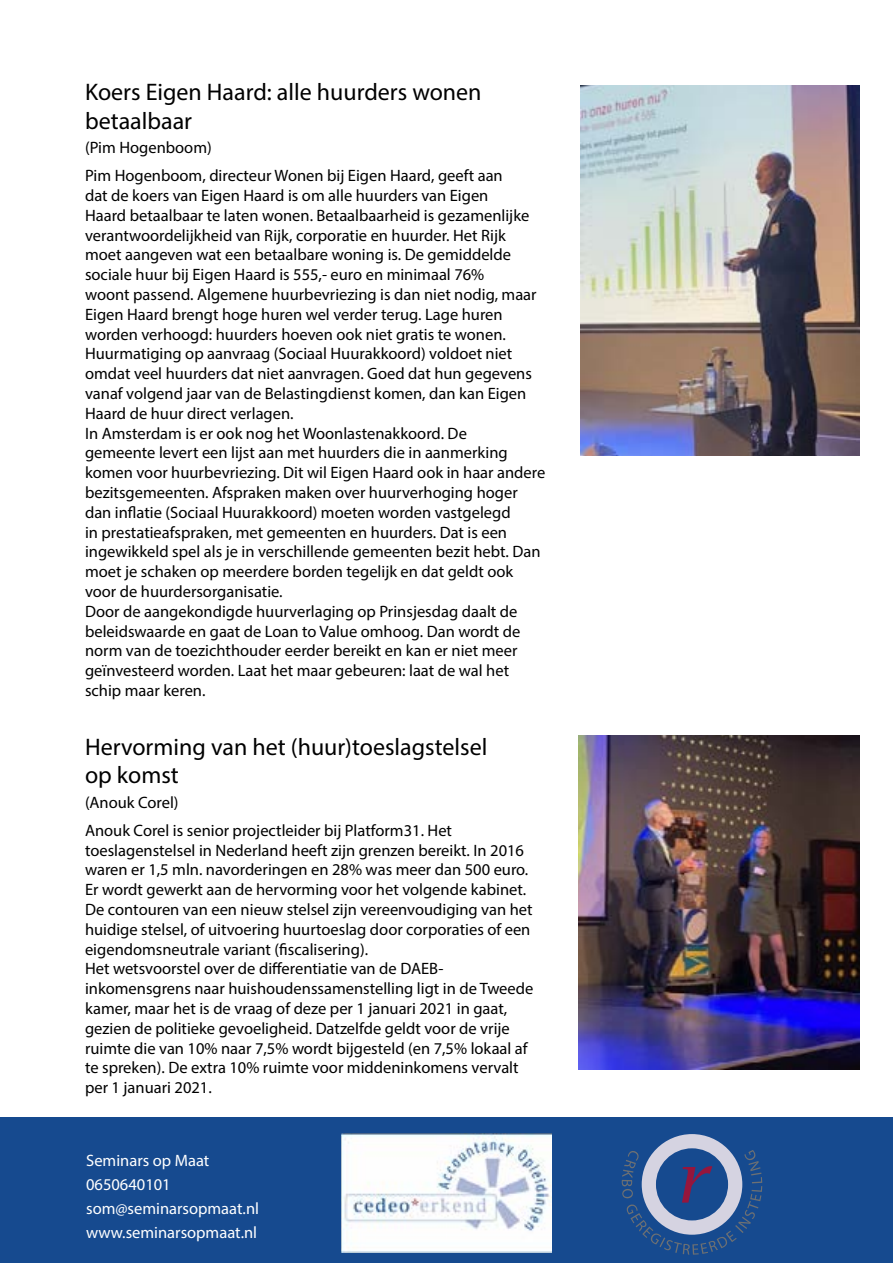
<style>
.page{position:relative;width:893px;height:1263px;background:#fff}
.page>*{position:absolute;margin:0;border:0;box-sizing:border-box;transform-origin:0 0}
.t1{font:24px/28.8px "Myriad Pro";color:#000}
.t2{font:16.5px/19.8px "Myriad Pro";color:#000}
.t3{font:16.5px "Myriad Pro";color:#fff}
.t4{font:15px/21px "Myriad Pro";color:#fff}
</style>
<div class="page">
<div style="left:0;top:1117px;width:893px;height:146px;background:#164a8f"></div>
<svg style="left:622px;top:1134px;width:140px;height:121px"></svg>
<img style="left:341px;top:1134px;width:210px;height:118px">
<img style="left:581px;top:85px;width:279px;height:371px">
<img style="left:579px;top:736px;width:281px;height:333px">
<h1 class="t1" style="left:85px;top:77px;width:398px">Koers Eigen Haard: alle huurders wonen betaalbaar</h1>
<p class="t2" style="left:85px;top:133px;width:419px;line-height:28.3px">(Pim Hogenboom)<br>Pim Hogenboom, directeur Wonen bij Eigen Haard, geeft aan</p>
<p class="t2" style="left:85px;top:185px;width:462px">dat de koers van Eigen Haard is om alle huurders van Eigen<br>Haard betaalbaar te laten wonen. Betaalbaarheid is gezamenlijke verantwoordelijkheid van Rijk, corporatie en huurder. Het Rijk moet aangeven wat een betaalbare woning is. De gemiddelde sociale huur bij Eigen Haard is 555,- euro en minimaal 76%<br>woont passend. Algemene huurbevriezing is dan niet nodig, maar Eigen Haard brengt hoge huren wel verder terug. Lage huren worden verhoogd: huurders hoeven ook niet gratis te wonen.<br>Huurmatiging op aanvraag (Sociaal Huurakkoord) voldoet niet omdat veel huurders dat niet aanvragen. Goed dat hun gegevens vanaf volgend jaar van de Belastingdienst komen, dan kan Eigen Haard de huur direct verlagen.<br>In Amsterdam is er ook nog het Woonlastenakkoord. De<br>gemeente levert een lijst aan met huurders die in aanmerking komen voor huurbevriezing. Dit wil Eigen Haard ook in haar andere bezitsgemeenten. Afspraken maken over huurverhoging hoger dan inflatie (Sociaal Huurakkoord) moeten worden vastgelegd<br>in prestatieafspraken, met gemeenten en huurders. Dat is een ingewikkeld spel als je in verschillende gemeenten bezit hebt. Dan moet je schaken op meerdere borden tegelijk en dat geldt ook voor de huurdersorganisatie.<br>Door de aangekondigde huurverlaging op Prinsjesdag daalt de beleidswaarde en gaat de Loan to Value omhoog. Dan wordt de norm van de toezichthouder eerder bereikt en kan er niet meer geïnvesteerd worden. Laat het maar gebeuren: laat de wal het schip maar keren.</p>
<h1 class="t1" style="left:85px;top:732px;width:404px">Hervorming van het (huur)toeslagstelsel op komst</h1>
<p class="t2" style="left:85px;top:787px;width:369px;line-height:28.3px">(Anouk Corel)<br>Anouk Corel is senior projectleider bij Platform31. Het</p>
<p class="t2" style="left:85px;top:840px;width:450px">toeslagenstelsel in Nederland heeft zijn grenzen bereikt. In 2016 waren er 1,5 mln. navorderingen en 28% was meer dan 500 euro.<br>Er wordt gewerkt aan de hervorming voor het volgende kabinet.<br>De contouren van een nieuw stelsel zijn vereenvoudiging van het huidige stelsel, of uitvoering huurtoeslag door corporaties of een eigendomsneutrale variant (fiscalisering).<br>Het wetsvoorstel over de differentiatie van de DAEB&shy;inkomensgrens naar huishoudenssamenstelling ligt in de Tweede kamer, maar het is de vraag of deze per 1 januari 2021 in gaat, gezien de politieke gevoeligheid. Datzelfde geldt voor de vrije ruimte die van 10% naar 7,5% wordt bijgesteld (en 7,5% lokaal af te spreken). De extra 10% ruimte voor middeninkomens vervalt per 1 januari 2021.</p>
<p class="t4" style="left:86px;top:1144px;width:114px">Seminars op Maat<br>0650640101</p>
<p class="t3" style="left:86px;top:1222px;width:172px">www.seminarsopmaat.nl</p>
<p class="t4" style="left:86px;top:1228px;width:93px">KvK 333 05931</p>
</div>
